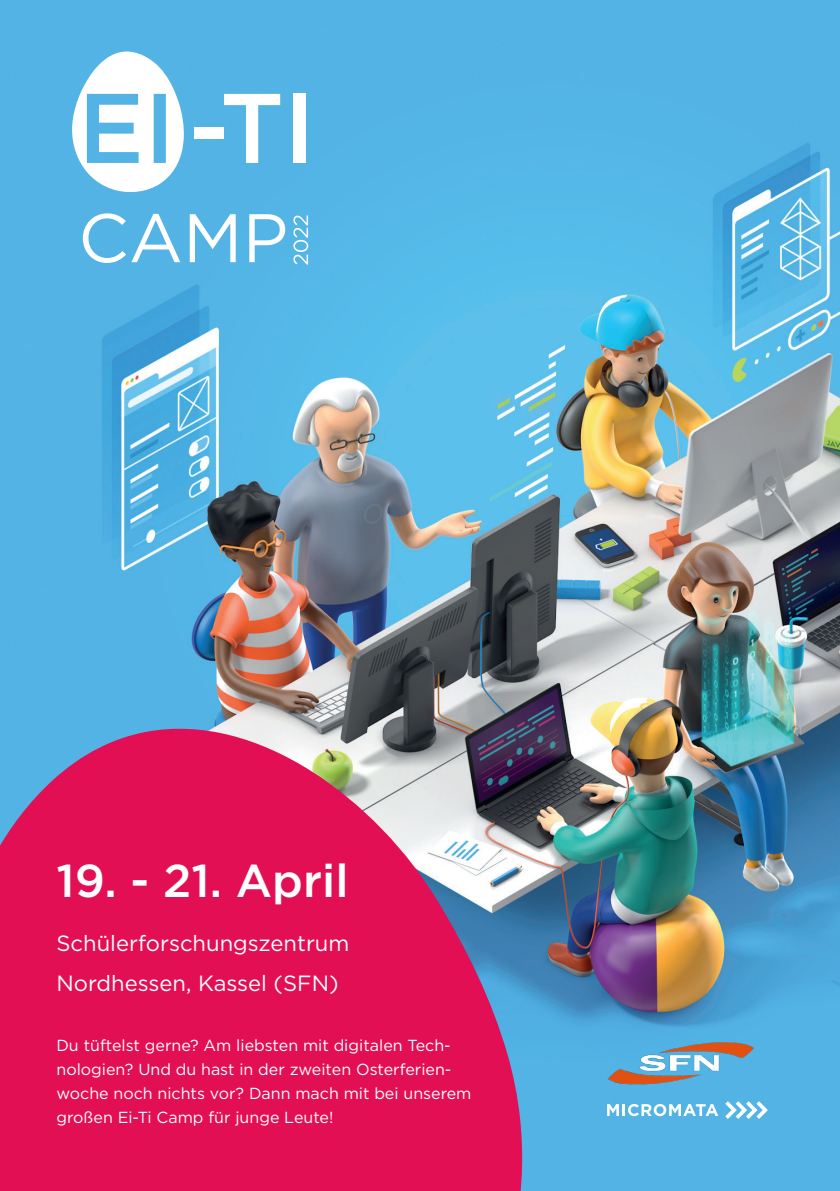
<style>
.page{position:relative;width:840px;height:1191px;background:#fff}
.page>*{position:absolute;margin:0;border:0;box-sizing:border-box;transform-origin:0 0}
.t1{font:500 46px "Gotham";color:#fff}
.t2{font:22px "Gotham";color:#fff}
.t3{font:16px/24px "Gotham";color:#fff}
</style>
<div class="page">
<img style="left:0;top:0;width:839px;height:1191px">
<svg style="left:0;top:710px;width:533px;height:481px;background:#ce316c"></svg>
<div style="left:194px;top:127px;width:29px;height:12px;background:#fff"></div>
<svg style="left:224px;top:94px;width:56px;height:69px"></svg>
<div style="left:293px;top:94px;width:12px;height:69px;background:#fff"></div>
<svg style="left:83px;top:213px;width:97px;height:50px"></svg>
<svg style="left:190px;top:214px;width:45px;height:48px"></svg>
<svg style="left:249px;top:214px;width:36px;height:48px"></svg>
<svg style="left:68px;top:51px;width:116px;height:143px"></svg>
<img style="left:607px;top:1033px;width:147px;height:61px">
<svg style="left:606px;top:1104px;width:111px;height:12px"></svg>
<svg style="left:724px;top:1101px;width:43px;height:18px"></svg>
<svg style="left:293px;top:215px;width:15px;height:50px"></svg>
<p class="t1" style="left:56px;top:850px;width:293px">19. - 21. April</p>
<p class="t2" style="left:56px;top:929px;width:294px">Schülerforschungszentrum</p>
<p class="t2" style="left:56px;top:969px;width:283px">Nordhessen, Kassel (SFN)</p>
<p class="t3" style="left:56px;top:1032px;width:395px">Du tüftelst gerne? Am liebsten mit digitalen Tech-</p>
<p class="t3" style="left:56px;top:1056px;width:416px">nologien? Und du hast in der zweiten Osterferien&shy;woche noch nichts vor? Dann mach mit bei unserem großen Ei-Ti Camp für junge Leute!</p>
</div>
